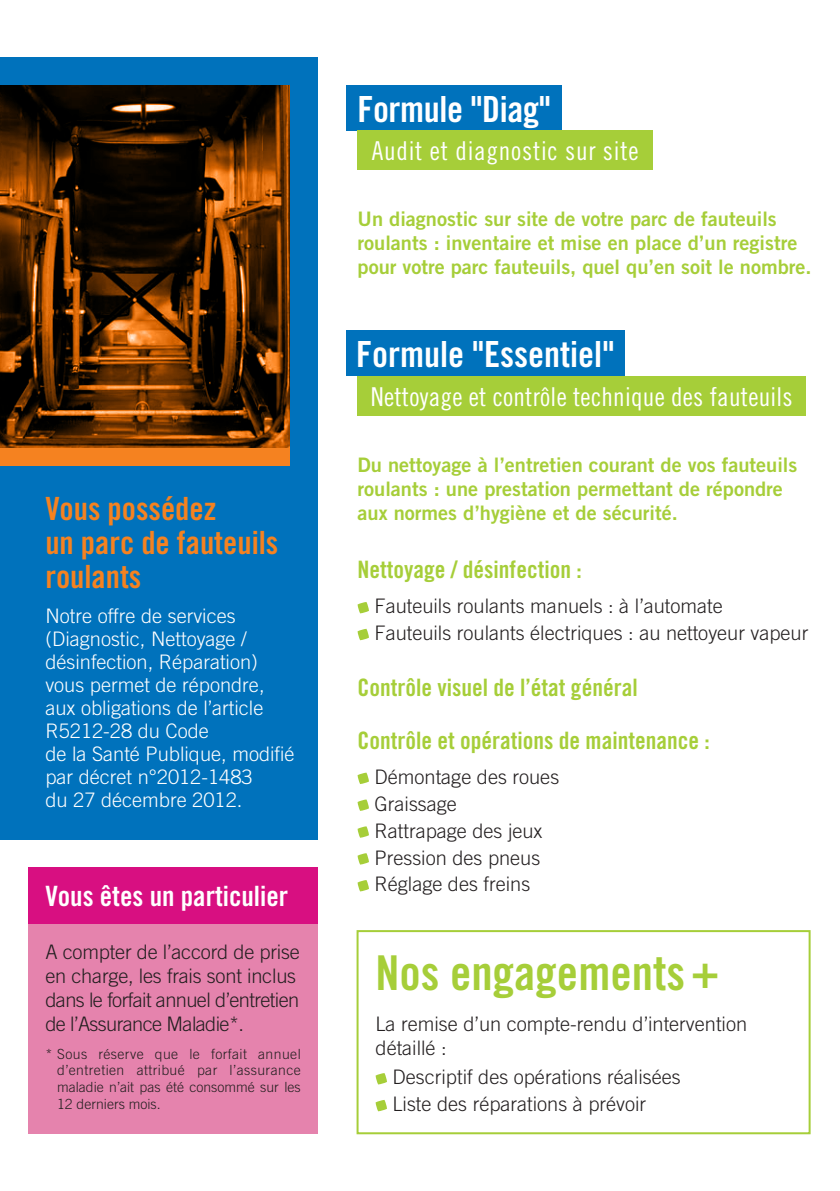
<style>
.page{position:relative;width:840px;height:1191px;background:#fff}
.page>*{position:absolute;margin:0;border:0;box-sizing:border-box;transform-origin:0 0}
.t1{font:48px "Trade Gothic Bold Cond Twenty";color:#a6ce39}
.t2{font:36px "Trade Gothic Bold Cond Twenty";color:#fff}
.t3{font:32px/34px "Trade Gothic Bold Cond Twenty";color:#f58220}
.t4{font:28px "Trade Gothic Bold Cond Twenty";color:#fff}
.t5{font:26px "Trade Gothic Cond Eighteen";letter-spacing:.01em;color:#fff}
.t6{font:26px "Trade Gothic Cond Eighteen";letter-spacing:.03em;color:#fff}
.t7{font:24px "Trade Gothic Bold Cond Twenty";color:#a6ce39}
.t8{font:300 20px/24px "Trade Gothic";color:#231f20}
.t9{font:20px/24px "Trade Gothic Bold Two";color:#a6ce39}
.t10{font:300 20px/23px "Trade Gothic";color:#fff}
.t11{font:300 20px/24px "Trade Gothic";letter-spacing:-.03em;color:#231f20}
.t12{font:300 14px/16.8px "Trade Gothic";color:#231f20;text-align:justify}
</style>
<div class="page">
<svg style="left:375px;top:1073px;width:12px;height:11px"></svg>
<svg style="left:375px;top:1099px;width:12px;height:12px"></svg>
<div style="left:356px;top:930px;width:454px;height:204px;border:2px solid #a6ce39"></div>
<svg style="left:357px;top:602px;width:12px;height:11px"></svg>
<svg style="left:357px;top:629px;width:12px;height:11px"></svg>
<svg style="left:357px;top:772px;width:12px;height:12px"></svg>
<svg style="left:357px;top:799px;width:12px;height:12px"></svg>
<svg style="left:357px;top:826px;width:12px;height:11px"></svg>
<svg style="left:357px;top:853px;width:12px;height:11px"></svg>
<svg style="left:357px;top:880px;width:12px;height:11px"></svg>
<div style="left:346px;top:330px;width:278px;height:46px;background:#0072bc"></div>
<div style="left:357px;top:376px;width:448px;height:39px;background:#a6ce39"></div>
<div style="left:346px;top:85px;width:215px;height:45px;background:#0072bc"></div>
<div style="left:357px;top:130px;width:295px;height:40px;background:#a6ce39"></div>
<div style="left:0;top:57px;width:317px;height:782px;background:#0072bc"></div>
<svg style="left:0;top:85px;width:289px;height:363px;background:#4b2503"></svg>
<div style="left:0;top:448px;width:289px;height:17px;background:#f58220"></div>
<div style="left:28px;top:867px;width:289px;height:85px;background:#d80f81"></div>
<div style="left:28px;top:924px;width:289px;height:210px;background:#e583ad"></div>
<p class="t3" style="left:45px;top:492px;width:234px">Vous possédez<br>un parc de fauteuils roulants</p>
<p class="t10" style="left:45px;top:604px;width:250px">Notre offre de services (Diagnostic, Nettoyage / désinfection, Réparation) vous permet de répondre, aux obligations de l’article<br>R5212-28 du Code<br>de la Santé Publique, modifié par décret n°2012-1483<br>du 27 décembre 2012.</p>
<p class="t4" style="left:45px;top:879px;width:244px">Vous êtes un particulier</p>
<p class="t11" style="left:45px;top:939px;width:256px">A compter de l’accord de prise en charge, les frais sont inclus dans le forfait annuel d’entretien de l’Assurance Maladie*.</p>
<p class="t12" style="left:57px;top:1045px;width:245px;text-indent:-12px">* Sous réserve que le forfait annuel d’entretien attribué par l’assurance maladie n’ait pas été consommé sur les 12 derniers mois.</p>
<p class="t2" style="left:357px;top:87px;width:195px">Formule "Diag"</p>
<p class="t6" style="left:371px;top:136px;width:268px">Audit et diagnostic sur site</p>
<p class="t9" style="left:357px;top:206px;width:455px">Un diagnostic sur site de votre parc de fauteuils roulants : inventaire et mise en place d’un registre pour votre parc fauteuils, quel qu’en soit le nombre.</p>
<p class="t2" style="left:356px;top:332px;width:259px">Formule "Essentiel"</p>
<p class="t5" style="left:370px;top:381px;width:423px">Nettoyage et contrôle technique des fauteuils</p>
<p class="t9" style="left:357px;top:452px;width:441px">Du nettoyage à l’entretien courant de vos fauteuils roulants : une prestation permettant de répondre aux normes d’hygiène et de sécurité.</p>
<p class="t7" style="left:357px;top:555px;width:225px">Nettoyage / désinfection :</p>
<p class="t8" style="left:374px;top:594px;width:349px">Fauteuils roulants manuels : à l’automate</p>
<p class="t8" style="left:374px;top:621px;width:435px">Fauteuils roulants électriques : au nettoyeur vapeur</p>
<p class="t7" style="left:357px;top:672px;width:281px">Contrôle visuel de l’état général</p>
<p class="t7" style="left:357px;top:725px;width:353px">Contrôle et opérations de maintenance :</p>
<p class="t8" style="left:374px;top:764px;width:186px">Démontage des roues</p>
<p class="t8" style="left:374px;top:791px;width:84px">Graissage</p>
<p class="t8" style="left:374px;top:818px;width:169px">Rattrapage des jeux</p>
<p class="t8" style="left:374px;top:845px;width:167px">Pression des pneus</p>
<p class="t8" style="left:374px;top:872px;width:157px">Réglage des freins</p>
<p class="t1" style="left:375px;top:943px;width:345px">Nos engagements +</p>
<p class="t8" style="left:375px;top:1011px;width:373px">La remise d’un compte-rendu d’intervention détaillé :</p>
<p class="t8" style="left:392px;top:1065px;width:289px">Descriptif des opérations réalisées</p>
<p class="t8" style="left:392px;top:1092px;width:255px">Liste des réparations à prévoir</p>
</div>
